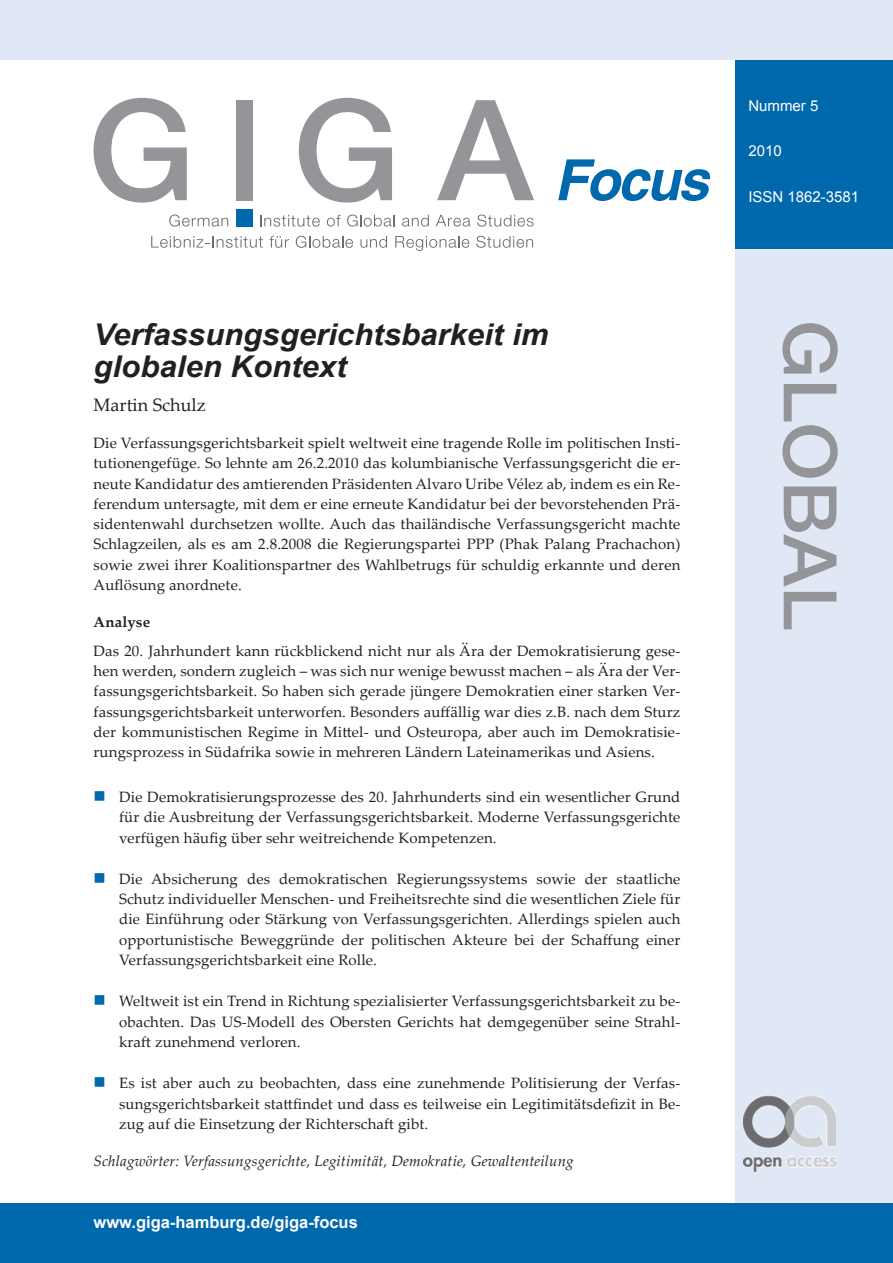
<style>
.page{position:relative;width:893px;height:1263px;background:#fff}
.page>*{position:absolute;margin:0;border:0;box-sizing:border-box;transform-origin:0 0}
.t1{font:italic 700 30px/31.5px "Arial";color:#231f20;scale:1.04 1}
.t2{font:18px "Palatino Linotype";color:#231f20}
.t3{font:700 16.5px "Arial";color:#fff}
.t4{font:16.5px "Wingdings";color:#0068ac}
.t5{font:15px/20.2px "Palatino Linotype";letter-spacing:.01em;color:#231f20;text-align:justify}
.t6{font:italic 15px "Palatino Linotype";letter-spacing:.01em;color:#231f20}
.t7{font:15px "Arial";color:#fff}
.t8{font:700 15px "Palatino Linotype";letter-spacing:.01em;color:#231f20}
</style>
<div class="page">
<div style="left:736px;top:60px;width:157px;height:207px;background:#0068ac"></div>
<div style="left:736px;top:249px;width:157px;height:1014px;background:#dfe8f4"></div>
<div style="left:0;top:1203px;width:893px;height:60px;background:#0068ac"></div>
<div style="left:0;top:0;width:893px;height:60px;background:#dfe8f4"></div>
<svg style="left:782px;top:323px;width:56px;height:51px"></svg>
<svg style="left:782px;top:384px;width:56px;height:94px"></svg>
<svg style="left:784px;top:486px;width:52px;height:143px"></svg>
<svg style="left:151px;top:236px;width:112px;height:12px"></svg>
<svg style="left:269px;top:236px;width:20px;height:12px"></svg>
<svg style="left:296px;top:236px;width:57px;height:12px"></svg>
<svg style="left:360px;top:236px;width:27px;height:12px"></svg>
<svg style="left:395px;top:236px;width:74px;height:15px"></svg>
<svg style="left:476px;top:236px;width:57px;height:12px"></svg>
<svg style="left:169px;top:215px;width:59px;height:12px"></svg>
<svg style="left:260px;top:215px;width:60px;height:12px"></svg>
<svg style="left:327px;top:215px;width:14px;height:12px"></svg>
<svg style="left:347px;top:215px;width:47px;height:12px"></svg>
<svg style="left:402px;top:215px;width:27px;height:12px"></svg>
<svg style="left:436px;top:215px;width:34px;height:12px"></svg>
<svg style="left:477px;top:215px;width:57px;height:12px"></svg>
<div style="left:236px;top:100px;width:17px;height:100px;background:#939598"></div>
<svg style="left:94px;top:98px;width:93px;height:105px"></svg>
<svg style="left:299px;top:98px;width:93px;height:105px"></svg>
<svg style="left:437px;top:100px;width:97px;height:100px"></svg>
<div style="left:236px;top:209px;width:17px;height:17px;background:#0068ac"></div>
<svg style="left:558px;top:159px;width:153px;height:42px"></svg>
<img style="left:743px;top:1095px;width:93px;height:77px">
<h1 class="t1" style="left:94px;top:320px;width:439px">Verfassungsgerichtsbarkeit im globalen Kontext</h1>
<p class="t2" style="left:94px;top:392px;width:114px">Martin Schulz</p>
<p class="t5" style="left:94px;top:432px;width:588px">Die Verfassungsgerichtsbarkeit spielt weltweit eine tragende Rolle im politischen Insti&shy;tutionengefüge. So lehnte am 26.2.2010 das kolumbianische Verfassungsgericht die er&shy;neute Kandidatur des amtierenden Präsidenten Alvaro Uribe Vélez ab, indem es ein Re&shy;ferendum untersagte, mit dem er eine erneute Kandidatur bei der bevorstehenden Prä&shy;sidentenwahl durchsetzen wollte. Auch das thailändische Verfassungsgericht machte Schlagzeilen, als es am 2.8.2008 die Regierungspartei PPP (Phak Palang Prachachon) sowie zwei ihrer Koalitionspartner des Wahlbetrugs für schuldig erkannte und deren Auflösung anordnete.</p>
<p class="t8" style="left:94px;top:611px;width:58px">Analyse</p>
<p class="t5" style="left:94px;top:640px;width:588px">Das 20. Jahrhundert kann rückblickend nicht nur als Ära der Demokratisierung gese&shy;hen werden, sondern zugleich – was sich nur wenige bewusst machen – als Ära der Ver&shy;fassungsgerichtsbarkeit. So haben sich gerade jüngere Demokratien einer starken Ver&shy;fassungsgerichtsbarkeit unterworfen. Besonders auffällig war dies z.B. nach dem Sturz der kommunistischen Regime in Mittel- und Osteuropa, aber auch im Demokratisie&shy;rungsprozess in Südafrika sowie in mehreren Ländern Lateinamerikas und Asiens.</p>
<p class="t5" style="left:119px;top:786px;width:563px">Die Demokratisierungsprozesse des 20. Jahrhunderts sind ein wesentlicher Grund für die Ausbreitung der Verfassungsgerichtsbarkeit. Moderne Verfassungsgerichte verfügen häufig über sehr weitreichende Kompetenzen.</p>
<p class="t5" style="left:119px;top:868px;width:563px">Die Absicherung des demokratischen Regierungssystems sowie der staatliche Schutz individueller Menschen- und Freiheitsrechte sind die wesentlichen Ziele für die Einführung oder Stärkung von Verfassungsgerichten. Allerdings spielen auch opportunistische Beweggründe der politischen Akteure bei der Schaffung einer Verfassungsgerichtsbarkeit eine Rolle.</p>
<p class="t5" style="left:119px;top:990px;width:563px">Weltweit ist ein Trend in Richtung spezialisierter Verfassungsgerichtsbarkeit zu be&shy;obachten. Das US-Modell des Obersten Gerichts hat demgegenüber seine Strahl&shy;kraft zunehmend verloren.</p>
<p class="t5" style="left:119px;top:1072px;width:563px">Es ist aber auch zu beobachten, dass eine zunehmende Politisierung der Verfas&shy;sungsgerichtsbarkeit stattfindet und dass es teilweise ein Legitimitätsdefizit in Be&shy;zug auf die Einsetzung der Richterschaft gibt.</p>
<p class="t6" style="left:94px;top:1150px;width:482px">Schlagwörter: Verfassungsgerichte, Legitimität, Demokratie, Gewaltenteilung</p>
<p class="t4" style="left:94px;top:787px;width:14px">■</p>
<p class="t4" style="left:94px;top:869px;width:14px">■</p>
<p class="t4" style="left:94px;top:991px;width:14px">■</p>
<p class="t4" style="left:94px;top:1073px;width:14px">■</p>
<p class="t3" style="left:94px;top:1211px;width:266px">www.giga-hamburg.de/giga-focus</p>
<p class="t7" style="left:748px;top:96px;width:72px">Nummer 5</p>
<p class="t7" style="left:748px;top:141px;width:35px">2010</p>
<p class="t7" style="left:748px;top:187px;width:112px">ISSN 1862-3581</p>
</div>
